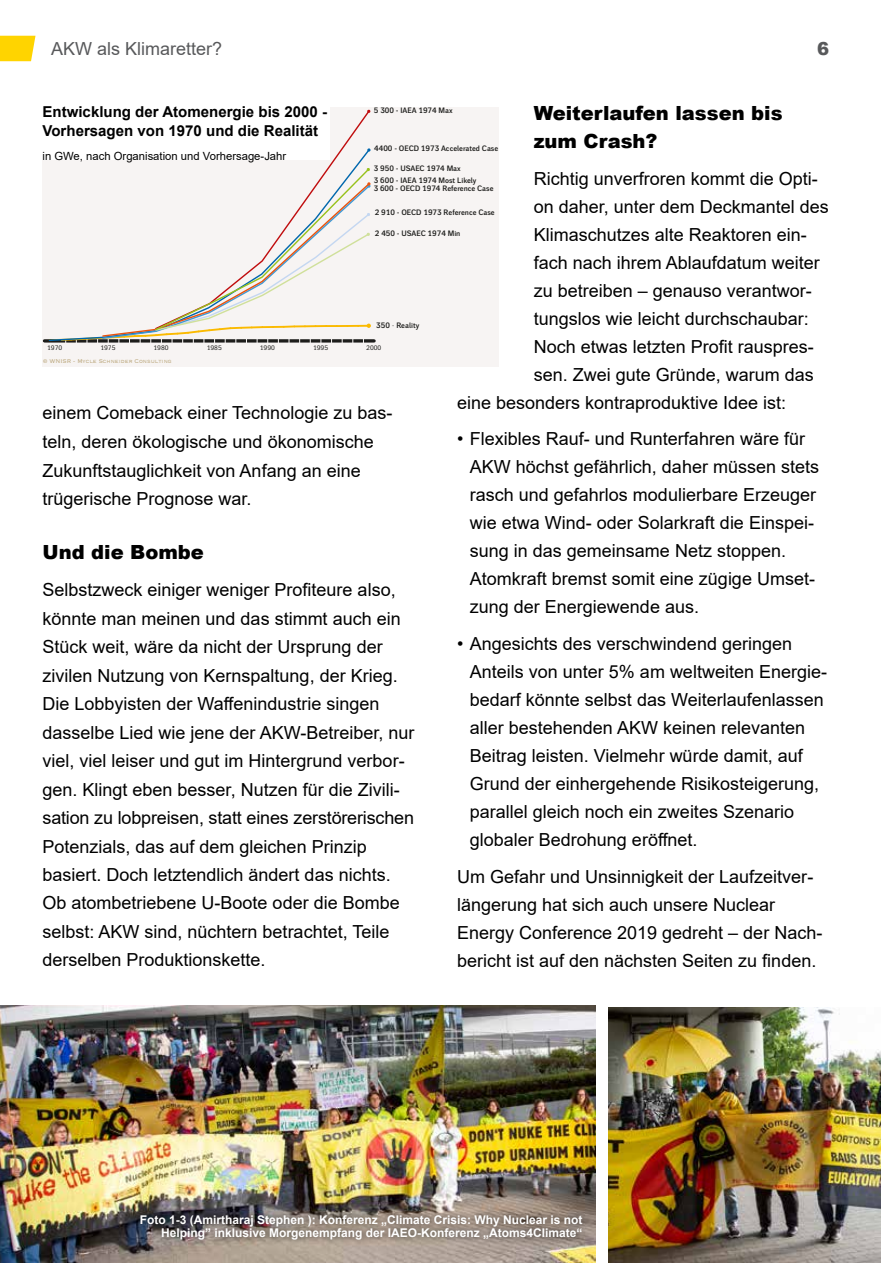
<style>
.page{position:relative;width:893px;height:1263px;background:#fff}
.page>*{position:absolute;margin:0;border:0;box-sizing:border-box;transform-origin:0 0}
.t1{font:900 19.5px/28px "Arial";color:#000}
.t2{font:18px/28px "Arial";color:#000}
.t3{font:18px "Arial";color:#58595b}
.t4{font:900 18px "Arial";color:#58595b}
.t5{font:700 15px/18.8px "Arial";color:#000}
.t6{font:700 12px/13.5px "Arial";color:#fff;text-align:right}
.t7{font:11.25px "Arial";color:#000}
.t8{font:700 10.8px/13px "Walbaum Grotesk Text";color:#1d1d1b}
.t9{font:700 7.65px "Walbaum Grotesk";color:#1d1d1b}
.t10{font:300 7.05px "Copperplate";color:#b6a173}
.t11{font:6.3px "Walbaum Grotesk Text";color:#1d1d1b}
.s1{font-weight:400}
</style>
<div class="page">
<img style="left:608px;top:1008px;width:272px;height:255px">
<img style="left:0;top:1005px;width:595px;height:258px">
<svg style="left:0;top:36px;width:36px;height:25px"></svg>
<div style="left:133px;top:1207px;width:456px;height:39px;background:#000;opacity:.75"></div>
<div style="left:43px;top:107px;width:456px;height:259px;background:#f7f4f3"></div>
<svg style="left:44px;top:339px;width:330px;height:4px"></svg>
<svg style="left:367px;top:109px;width:4px;height:4px"></svg>
<svg style="left:367px;top:148px;width:4px;height:4px"></svg>
<svg style="left:48px;top:167px;width:323px;height:176px"></svg>
<div style="left:43px;top:106px;width:287px;height:54px;background:#fff"></div>
<p class="t3" style="left:51px;top:36px;width:173px">AKW als Klimaretter?</p>
<p class="t4" style="left:817px;top:35px;width:14px">6</p>
<p class="t1" style="left:534px;top:99px;width:250px">Weiterlaufen lassen bis zum Crash?</p>
<p class="t2" style="left:534px;top:164px;width:286px">Richtig unverfroren kommt die Opti-</p>
<p class="t2" style="left:534px;top:192px;width:297px">on daher, unter dem Deckmantel des</p>
<p class="t2" style="left:534px;top:220px;width:275px">Klimaschutzes alte Reaktoren ein-</p>
<p class="t2" style="left:534px;top:248px;width:288px">fach nach ihrem Ablaufdatum weiter</p>
<p class="t2" style="left:534px;top:276px;width:280px">zu betreiben – genauso verantwor-</p>
<p class="t2" style="left:534px;top:304px;width:277px">tungslos wie leicht durchschaubar:</p>
<p class="t2" style="left:534px;top:332px;width:282px">Noch etwas letzten Profit rauspres-</p>
<p class="t2" style="left:534px;top:360px;width:282px">sen. Zwei gute Gründe, warum das</p>
<p class="t2" style="left:457px;top:388px;width:331px">eine besonders kontraproduktive Idee ist:</p>
<p class="t2" style="left:470px;top:425px;width:351px;text-indent:-13px">• Flexibles Rauf- und Runterfahren wäre für AKW höchst gefährlich, daher müssen stets rasch und gefahrlos modulierbare Erzeuger wie etwa Wind- oder Solarkraft die Einspei&shy;sung in das gemeinsame Netz stoppen.<br>Atomkraft bremst somit eine zügige Umset&shy;zung der Energiewende aus.</p>
<p class="t2" style="left:470px;top:629px;width:359px;text-indent:-13px">• Angesichts des verschwindend geringen Anteils von unter 5% am weltweiten Energie&shy;bedarf könnte selbst das Weiterlaufenlassen aller bestehenden AKW keinen relevanten Beitrag leisten. Vielmehr würde damit, auf Grund der einhergehende Risikosteigerung, parallel gleich noch ein zweites Szenario globaler Bedrohung eröffnet.</p>
<p class="t2" style="left:457px;top:862px;width:367px">Um Gefahr und Unsinnigkeit der Laufzeitver&shy;längerung hat sich auch unsere Nuclear Energy Conference 2019 gedreht – der Nach&shy;bericht ist auf den nächsten Seiten zu finden.</p>
<p class="t5" style="left:43px;top:103px;width:286px">Entwicklung der Atomenergie bis 2000 -<br>Vorhersagen von 1970 und die Realität</p>
<p class="t7" style="left:43px;top:149px;width:245px">in GWe, nach Organisation und Vorhersage-Jahr</p>
<p class="t8" style="left:42px;top:105px;width:178px">1970s Projections<br>Nuclear Capacity to 2000 vs. Reality</p>
<p class="t9" style="left:374px;top:106px;width:80px">5 300 - IAEA 1974 Max</p>
<p class="t9" style="left:374px;top:144px;width:126px">4400 - OECD 1973 Accelerated Case</p>
<p class="t9" style="left:374px;top:164px;width:88px">3 950 - USAEC 1974 Max</p>
<p class="t9" style="left:374px;top:176px;width:104px">3 600 - IAEA 1974 Most Likely</p>
<p class="t9" style="left:374px;top:184px;width:121px">3 600 - OECD 1974 Reference Case</p>
<p class="t9" style="left:375px;top:208px;width:121px">2 910 - OECD 1973 Reference Case</p>
<p class="t9" style="left:375px;top:229px;width:87px">2 450 - USAEC 1974 Min</p>
<p class="t9" style="left:376px;top:321px;width:45px">350 <span class="s1">-</span> Reality</p>
<p class="t11" style="left:47px;top:344px;width:17px">1970</p>
<p class="t11" style="left:100px;top:344px;width:17px">1975</p>
<p class="t11" style="left:154px;top:344px;width:17px">1980</p>
<p class="t11" style="left:207px;top:344px;width:17px">1985</p>
<p class="t11" style="left:260px;top:344px;width:17px">1990</p>
<p class="t11" style="left:313px;top:344px;width:17px">1995</p>
<p class="t11" style="left:366px;top:344px;width:17px">2000</p>
<p class="t10" style="left:43px;top:357px;width:130px">© WNISR - Mycle Schneider Consulting</p>
<p class="t2" style="left:43px;top:398px;width:351px;line-height:29px">einem Comeback einer Technologie zu bas&shy;teln, deren ökologische und ökonomische Zukunftstauglichkeit von Anfang an eine trügerische Prognose war.</p>
<p class="t1" style="left:43px;top:538px;width:163px">Und die Bombe</p>
<p class="t2" style="left:43px;top:576px;width:373px;line-height:28.5px">Selbstzweck einiger weniger Profiteure also, könnte man meinen und das stimmt auch ein Stück weit, wäre da nicht der Ursprung der zivilen Nutzung von Kernspaltung, der Krieg.<br>Die Lobbyisten der Waffenindustrie singen dasselbe Lied wie jene der AKW-Betreiber, nur viel, viel leiser und gut im Hintergrund verbor&shy;gen. Klingt eben besser, Nutzen für die Zivili&shy;sation zu lobpreisen, statt eines zerstörerischen Potenzials, das auf dem gleichen Prinzip basiert. Doch letztendlich ändert das nichts.<br>Ob atombetriebene U-Boote oder die Bombe selbst: AKW sind, nüchtern betrachtet, Teile derselben Produktionskette.</p>
<p class="t6" style="left:140px;top:1213px;width:444px">Foto 1-3 (Amirtharaj Stephen ): Konferenz „Climate Crisis: Why Nuclear is not<br>Helping” inklusive Morgenempfang der IAEO-Konferenz „Atoms4Climate“</p>
</div>
